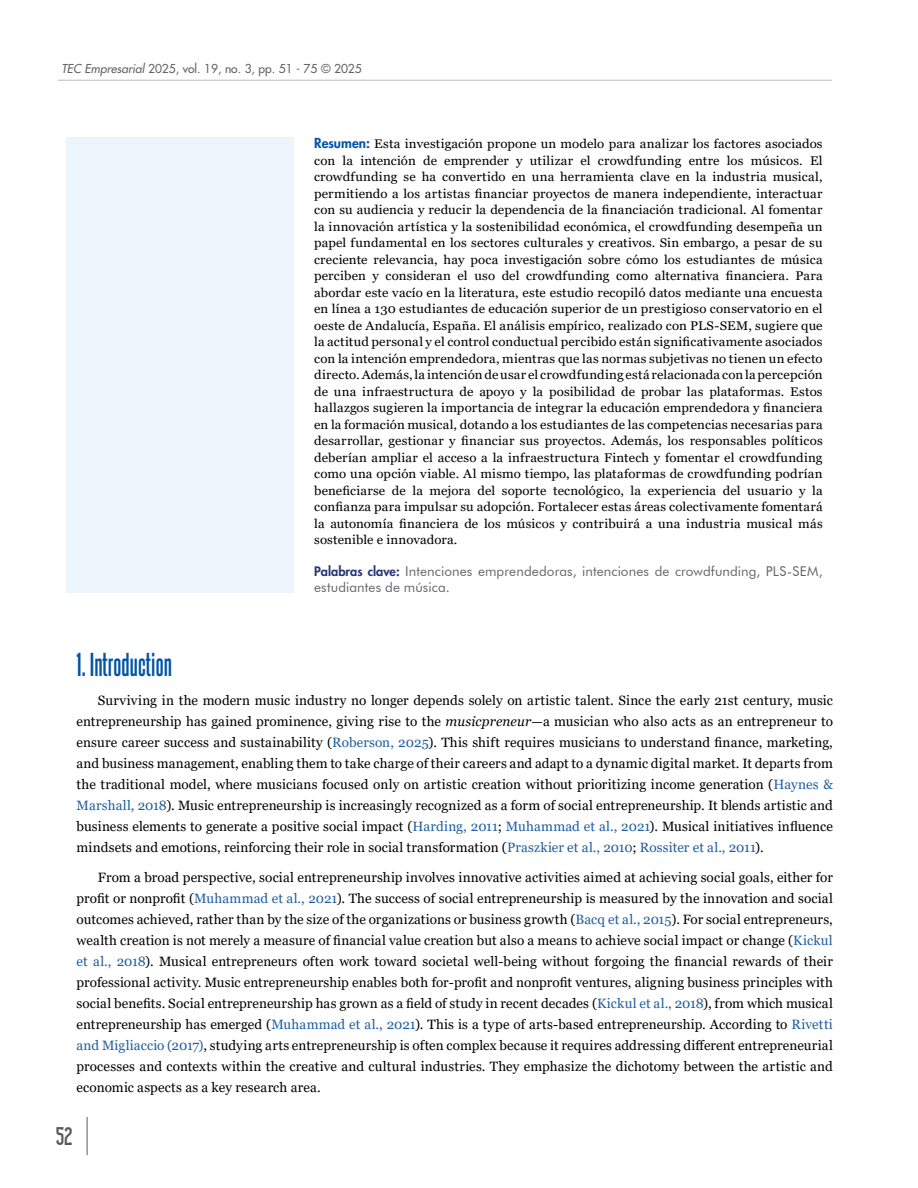
<style>
.page{position:relative;width:918px;height:1188px;background:#fff}
.page>*{position:absolute;margin:0;border:0;box-sizing:border-box;transform-origin:0 0}
.t1{font:700 28.5px "Steelfish Rg";letter-spacing:.005em;color:#0054a6;scale:.95 1}
.t2{font:25.5px "Adidas 14";color:#58595b}
.t3{font:13.5px/21px "Georgia";letter-spacing:.01em;color:#000;text-align:justify}
.t4{font:13.5px/16.5px "Futura BT";letter-spacing:.01em;color:#636466}
.t5{font:12.6px/16.5px "Georgia";letter-spacing:.01em;color:#000;text-align:justify;scale:1.05 1}
.t6{font:500 12px "Futura Std";color:#636466}
.s1{font-family:"Futura";font-weight:400;font-style:italic}
.s2{font-family:"Futura Std";font-weight:800;font-size:13.5px;color:#0054a6}
.s3{font-family:"Futura Std";font-weight:800;font-size:12.75px;color:#253677}
.s4{font-style:italic}
.s5{color:#215e9e}
</style>
<div class="page">
<hr style="left:86px;top:1117px;width:2px;height:38px;background:#939598">
<hr style="left:58px;top:80px;width:774px;height:1px;background:#bcbec0">
<div style="left:66px;top:137px;width:228px;height:455px;background:#edf5fc"></div>
<p class="t6" style="left:61px;top:61px;width:302px"><span class="s1">TEC Empresarial</span> 2025, vol. 19, no. 3, pp. 51 - 75 © 2025</p>
<p class="t5" style="left:314px;top:136px;width:486px"><span class="s2">Resumen:</span> Esta investigación propone un modelo para analizar los factores asociados con la intención de emprender y utilizar el crowdfunding entre los músicos. El crowdfunding se ha convertido en una herramienta clave en la industria musical, permitiendo a los artistas financiar proyectos de manera independiente, interactuar con su audiencia y reducir la dependencia de la financiación tradicional. Al fomentar la innovación artística y la sostenibilidad económica, el crowdfunding desempeña un papel fundamental en los sectores culturales y creativos. Sin embargo, a pesar de su creciente relevancia, hay poca investigación sobre cómo los estudiantes de música perciben y consideran el uso del crowdfunding como alternativa financiera. Para abordar este vacío en la literatura, este estudio recopiló datos mediante una encuesta en línea a 130 estudiantes de educación superior de un prestigioso conservatorio en el oeste de Andalucía, España. El análisis empírico, realizado con PLS-SEM, sugiere que la actitud personal y el control conductual percibido están significativamente asociados con la intención emprendedora, mientras que las normas subjetivas no tienen un efecto directo. Además, la intención de usar el crowdfunding está relacionada con la percepción de una infraestructura de apoyo y la posibilidad de probar las plataformas. Estos hallazgos sugieren la importancia de integrar la educación emprendedora y financiera en la formación musical, dotando a los estudiantes de las competencias necesarias para desarrollar, gestionar y financiar sus proyectos. Además, los responsables políticos deberían ampliar el acceso a la infraestructura Fintech y fomentar el crowdfunding como una opción viable. Al mismo tiempo, las plataformas de crowdfunding podrían beneficiarse de la mejora del soporte tecnológico, la experiencia del usuario y la confianza para impulsar su adopción. Fortalecer estas áreas colectivamente fomentará la autonomía financiera de los músicos y contribuirá a una industria musical más sostenible e innovadora.</p>
<p class="t4" style="left:314px;top:563px;width:510px"><span class="s3">Palabras clave:</span> Intenciones emprendedoras, intenciones de crowdfunding, PLS-SEM, estudiantes de música.</p>
<h1 class="t1" style="left:77px;top:644px;width:102px">1. Introduction</h1>
<p class="t3" style="left:77px;top:690px;width:758px;text-indent:21px">Surviving in the modern music industry no longer depends solely on artistic talent. Since the early 21st century, music entrepreneurship has gained prominence, giving rise to the <span class="s4">musicpreneur</span>—a musician who also acts as an entrepreneur to ensure career success and sustainability (<span class="s5">Roberson, 2025</span>). This shift requires musicians to understand finance, marketing, and business management, enabling them to take charge of their careers and adapt to a dynamic digital market. It departs from the traditional model, where musicians focused only on artistic creation without prioritizing income generation (<span class="s5">Haynes &amp; Marshall, 2018</span>). Music entrepreneurship is increasingly recognized as a form of social entrepreneurship. It blends artistic and business elements to generate a positive social impact (<span class="s5">Harding, 2011</span>; <span class="s5">Muhammad et al., 2021</span>). Musical initiatives influence mindsets and emotions, reinforcing their role in social transformation (<span class="s5">Praszkier et al., 2010</span>; <span class="s5">Rossiter et al., 2011</span>).</p>
<p class="t3" style="left:77px;top:867px;width:758px;text-indent:21px">From a broad perspective, social entrepreneurship involves innovative activities aimed at achieving social goals, either for profit or nonprofit (<span class="s5">Muhammad et al., 2021</span>). The success of social entrepreneurship is measured by the innovation and social outcomes achieved, rather than by the size of the organizations or business growth (<span class="s5">Bacq et al., 2015</span>). For social entrepreneurs, wealth creation is not merely a measure of financial value creation but also a means to achieve social impact or change (<span class="s5">Kickul et al., 2018</span>). Musical entrepreneurs often work toward societal well-being without forgoing the financial rewards of their professional activity. Music entrepreneurship enables both for-profit and nonprofit ventures, aligning business principles with social benefits. Social entrepreneurship has grown as a field of study in recent decades (<span class="s5">Kickul et al., 2018</span>), from which musical entrepreneurship has emerged (<span class="s5">Muhammad et al., 2021</span>). This is a type of arts-based entrepreneurship. According to <span class="s5">Rivetti and Migliaccio (2017)</span>, studying arts entrepreneurship is often complex because it requires addressing different entrepreneurial processes and contexts within the creative and cultural industries. They emphasize the dichotomy between the artistic and economic aspects as a key research area.</p>
<h2 class="t2" style="left:56px;top:1123px;width:19px">52</h2>
</div>
